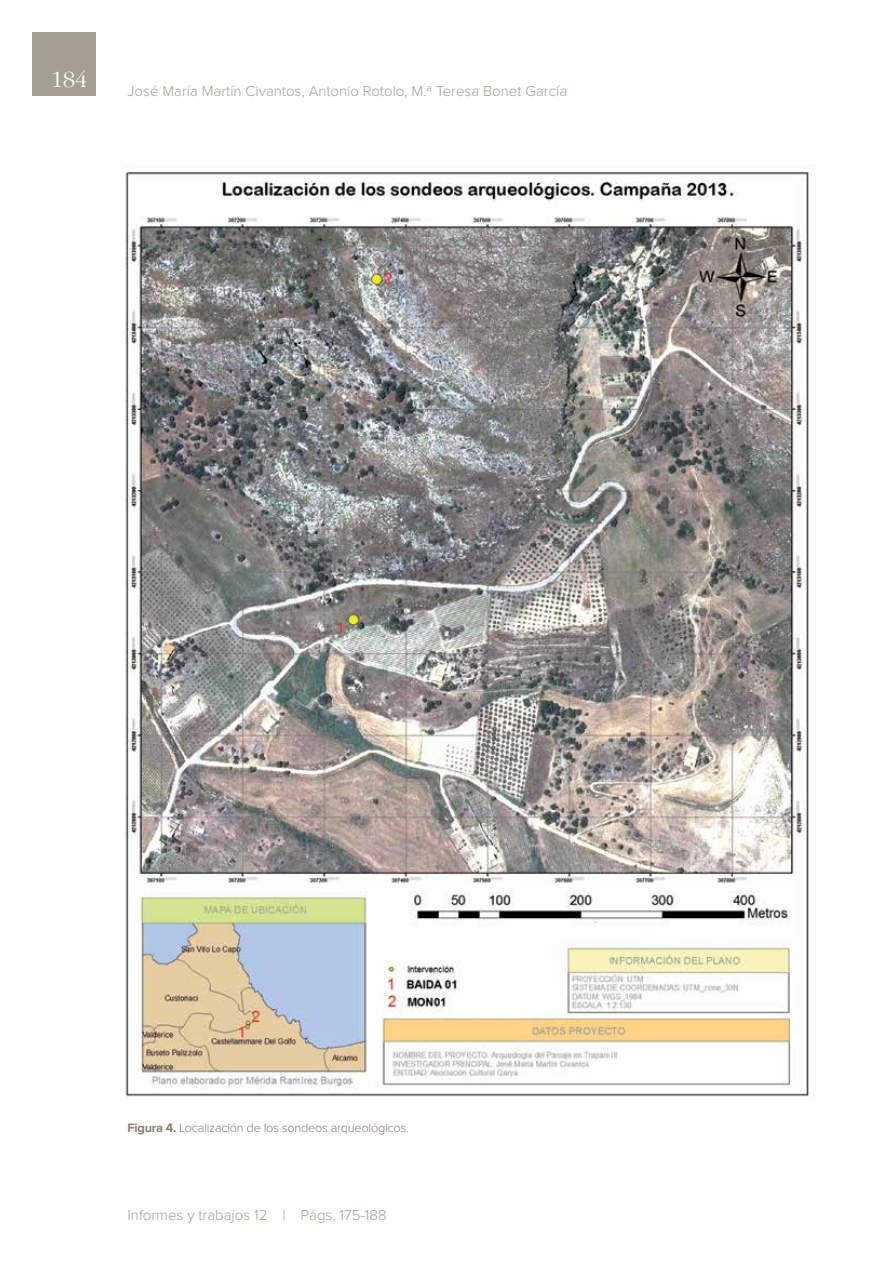
<style>
.page{position:relative;width:893px;height:1263px;background:#fff}
.page>*{position:absolute;margin:0;border:0;box-sizing:border-box;transform-origin:0 0}
.t1{font:300 24px "ITC Garamond Std";color:#fff}
.t2{font:300 15px "Proxima Nova";color:#a49f91}
.t3{font:300 12.75px "Proxima Nova";letter-spacing:-.02em;color:#868074}
.s1{font-weight:700}
</style>
<div class="page">
<div style="left:32px;top:32px;width:64px;height:64px;background:#a49f91"></div>
<img style="left:125px;top:165px;width:691px;height:932px">
<h1 class="t1" style="left:51px;top:67px;width:37px">184</h1>
<p class="t2" style="left:128px;top:84px;width:441px">José María Martín Civantos, Antonio Rotolo, M.ª Teresa Bonet García</p>
<p class="t3" style="left:128px;top:1122px;width:283px"><span class="s1">Figura 4.</span> Localización de los sondeos arqueológicos.</p>
<p class="t2" style="left:128px;top:1208px;width:261px">Informes y trabajos 12 | Págs. 175-188</p>
</div>
